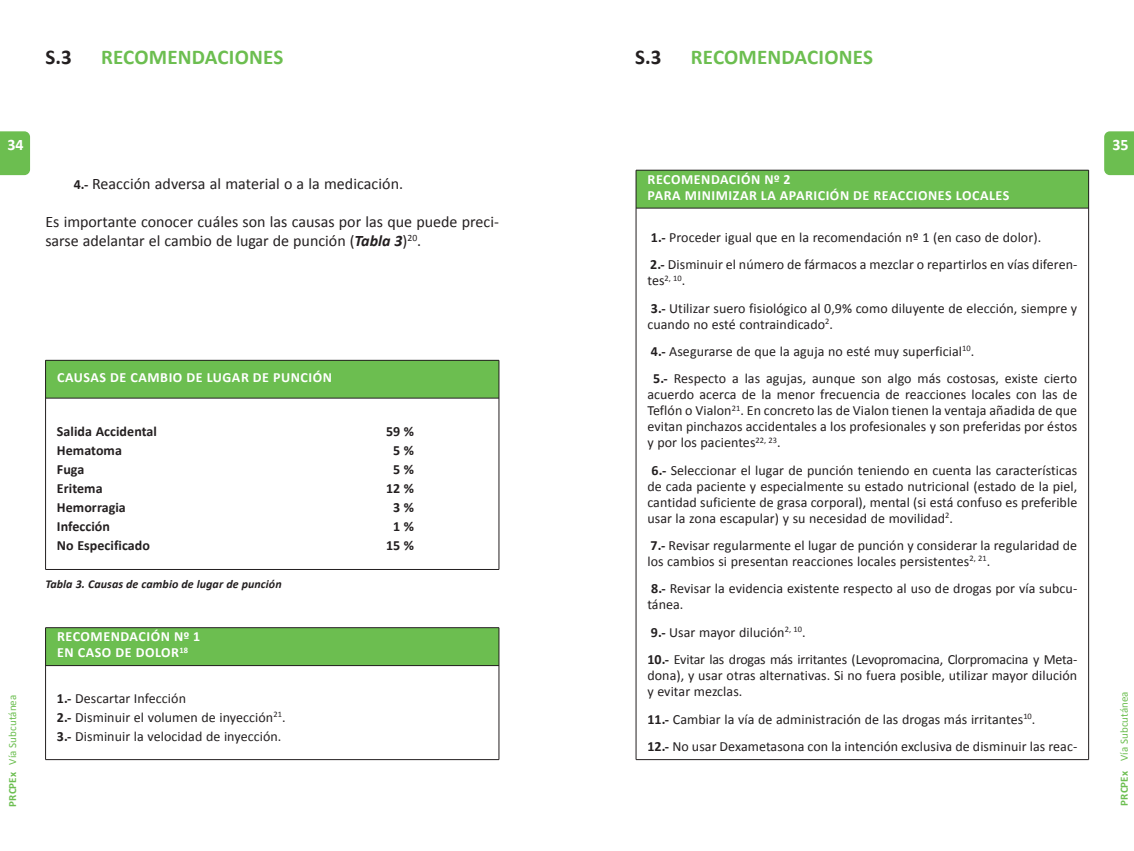
<style>
.page{position:relative;width:1134px;height:851px;background:#fff}
.page>*{position:absolute;margin:0;border:0;box-sizing:border-box;transform-origin:0 0}
.t1{font:700 21px "Calibri";letter-spacing:.01em;color:#6cbe50}
.t2{font:700 21px "Calibri";color:#231f20}
.t3{font:16px/19px "Calibri";color:#231f20}
.t4{font:700 16px "Calibri";color:#fff}
.t5{font:14px/16px "Calibri";letter-spacing:.005em;color:#231f20}
.t6{font:700 14px/15.6px "Calibri";letter-spacing:.04em;color:#fff}
.t7{font:14px/27.4px "Calibri";letter-spacing:-.015em;color:#231f20}
.t8{font:700 14px "Calibri";letter-spacing:.005em;color:#231f20}
.t9{font:italic 700 12px "Calibri";letter-spacing:.005em;color:#231f20}
.t10{font:11px "Calibri";letter-spacing:.005em;color:#6cbe50}
.s1{font-weight:700;font-size:14px}
.s2{font-weight:700;font-style:italic}
.s3{font-weight:700}
</style>
<div class="page">
<svg style="left:1104px;top:131px;width:30px;height:44px"></svg>
<div style="left:46px;top:360px;width:453px;height:38px;background:#6cbe50"></div>
<hr style="left:45px;top:360px;width:1px;height:209px;background:#231f20">
<hr style="left:499px;top:360px;width:1px;height:209px;background:#231f20">
<hr style="left:46px;top:360px;width:453px;height:1px;background:#231f20">
<hr style="left:46px;top:398px;width:453px;height:1px;background:#231f20">
<hr style="left:46px;top:569px;width:453px;height:1px;background:#231f20">
<div style="left:46px;top:627px;width:453px;height:38px;background:#6cbe50"></div>
<hr style="left:45px;top:627px;width:1px;height:132px;background:#231f20">
<hr style="left:499px;top:627px;width:1px;height:132px;background:#231f20">
<hr style="left:46px;top:627px;width:453px;height:1px;background:#231f20">
<hr style="left:46px;top:665px;width:453px;height:1px;background:#231f20">
<hr style="left:46px;top:759px;width:453px;height:1px;background:#231f20">
<div style="left:636px;top:170px;width:453px;height:38px;background:#6cbe50"></div>
<hr style="left:636px;top:170px;width:1px;height:589px;background:#231f20">
<hr style="left:1088px;top:170px;width:1px;height:589px;background:#231f20">
<hr style="left:636px;top:170px;width:453px;height:1px;background:#231f20">
<hr style="left:636px;top:208px;width:453px;height:1px;background:#231f20">
<hr style="left:636px;top:759px;width:453px;height:1px;background:#231f20">
<svg style="left:0;top:131px;width:30px;height:44px"></svg>
<h1 class="t2" style="left:45px;top:48px;width:28px">S.3</h1>
<h1 class="t1" style="left:101px;top:48px;width:184px">RECOMENDACIONES</h1>
<p class="t4" style="left:7px;top:137px;width:18px">34</p>
<p class="t3" style="left:74px;top:176px;width:331px"><span class="s1">4.-</span> Reacción adversa al material o a la medicación.</p>
<p class="t3" style="left:45px;top:214px;width:455px">Es importante conocer cuáles son las causas por las que puede preci&shy;sarse adelantar el cambio de lugar de punción (<span class="s2">Tabla 3</span>)<sup>20</sup>.</p>
<p class="t10" style="left:8px;top:806px;width:113px;rotate:-90deg"><span class="s3">PRCPEX</span> Vía Subcutánea</p>
<p class="t6" style="left:57px;top:370px;width:276px">CAUSAS DE CAMBIO DE LUGAR DE PUNCIÓN</p>
<p class="t8" style="left:57px;top:426px;width:102px">SALIDA ACCIDENTAL</p>
<p class="t8" style="left:386px;top:426px;width:30px">59 %</p>
<p class="t8" style="left:57px;top:445px;width:67px">HEMATOMA</p>
<p class="t8" style="left:393px;top:445px;width:22px">5 %</p>
<p class="t8" style="left:57px;top:464px;width:29px">FUGA</p>
<p class="t8" style="left:393px;top:464px;width:22px">5 %</p>
<p class="t8" style="left:57px;top:483px;width:47px">ERITEMA</p>
<p class="t8" style="left:386px;top:483px;width:30px">12 %</p>
<p class="t8" style="left:57px;top:502px;width:70px">HEMORRAGIA</p>
<p class="t8" style="left:393px;top:502px;width:22px">3 %</p>
<p class="t8" style="left:57px;top:521px;width:55px">INFECCIÓN</p>
<p class="t8" style="left:393px;top:521px;width:22px">1 %</p>
<p class="t8" style="left:57px;top:540px;width:95px">NO ESPECIFICADO</p>
<p class="t8" style="left:386px;top:540px;width:30px">15 %</p>
<p class="t9" style="left:45px;top:579px;width:238px">Tabla 3. Causas de cambio de lugar de punción</p>
<p class="t6" style="left:57px;top:630px;width:144px">RECOMENDACIÓN Nº 1<br>EN CASO DE DOLOR<sup>18</sup></p>
<p class="t5" style="left:57px;top:689px;width:230px;line-height:19px"><span class="s3">1.-</span> Descartar Infección<br><span class="s3">2.-</span> Disminuir el volumen de inyección<sup>21</sup>.<br><span class="s3">3.-</span> Disminuir la velocidad de inyección.</p>
<h1 class="t2" style="left:635px;top:48px;width:28px">S.3</h1>
<h1 class="t1" style="left:691px;top:48px;width:184px">RECOMENDACIONES</h1>
<p class="t6" style="left:648px;top:173px;width:363px">RECOMENDACIÓN Nº 2<br>PARA MINIMIZAR LA APARICIÓN DE REACCIONES LOCALES</p>
<p class="t5" style="left:650px;top:224px;width:429px;line-height:27.4px"><span class="s3">1.-</span> Proceder igual que en la recomendación nº 1 (en caso de dolor).<br><span class="s3">2.-</span> Disminuir el número de fármacos a mezclar o repartirlos en vías diferen-</p>
<p class="t5" style="left:647px;top:268px;width:431px;line-height:27.4px">tes<sup>2,</sup> <sup>10</sup>.<br><span class="s3">3.-</span> Utilizar suero fisiológico al 0,9% como diluyente de elección, siempre y</p>
<p class="t5" style="left:647px;top:311px;width:431px;line-height:27.4px">cuando no esté contraindicado<sup>2</sup>.<br><span class="s3">4.-</span> Asegurarse de que la aguja no esté muy superficial<sup>10</sup>.<br><span class="s3">5.-</span> Respecto a las agujas, aunque son algo más costosas, existe cierto</p>
<p class="t5" style="left:647px;top:388px;width:431px;text-align:justify">acuerdo acerca de la menor frecuencia de reacciones locales con las de Teflón o Vialon<sup>21</sup>. En concreto las de Vialon tienen la ventaja añadida de que evitan pinchazos accidentales a los profesionales y son preferidas por éstos y por los pacientes<sup>22,</sup> <sup>23</sup>.</p>
<p class="t5" style="left:647px;top:463px;width:431px;text-align:justify;text-indent:4px"><span class="s3">6.-</span> Seleccionar el lugar de punción teniendo en cuenta las características de cada paciente y especialmente su estado nutricional (estado de la piel, cantidad suficiente de grasa corporal), mental (si está confuso es preferible usar la zona escapular) y su necesidad de movilidad<sup>2</sup>.</p>
<p class="t5" style="left:647px;top:538px;width:431px"><span class="s3">7.-</span> Revisar regularmente el lugar de punción y considerar la regularidad de los cambios si presentan reacciones locales persistentes<sup>2,</sup> <sup>21</sup>.</p>
<p class="t5" style="left:647px;top:582px;width:431px"><span class="s3">8.-</span> Revisar la evidencia existente respecto al uso de drogas por vía subcu&shy;tánea.</p>
<p class="t7" style="left:647px;top:619px;width:431px"><span class="s3">9.-</span> Usar mayor dilución<sup>2,</sup> <sup>10</sup>.<br><span class="s3">10.-</span> Evitar las drogas más irritantes (Levopromacina, Clorpromacina y Meta-</p>
<p class="t5" style="left:647px;top:668px;width:431px">dona), y usar otras alternativas. Si no fuera posible, utilizar mayor dilución y evitar mezclas.</p>
<p class="t5" style="left:647px;top:706px;width:431px;line-height:27.4px"><span class="s3">11.-</span> Cambiar la vía de administración de las drogas más irritantes<sup>10</sup>.<br><span class="s3">12.-</span> No usar Dexametasona con la intención exclusiva de disminuir las reac-</p>
<p class="t4" style="left:1112px;top:138px;width:18px">35</p>
<p class="t10" style="left:1120px;top:805px;width:116px;rotate:-90deg"><span class="s3">PRCPEX</span> Vía Subcutánea</p>
</div>
